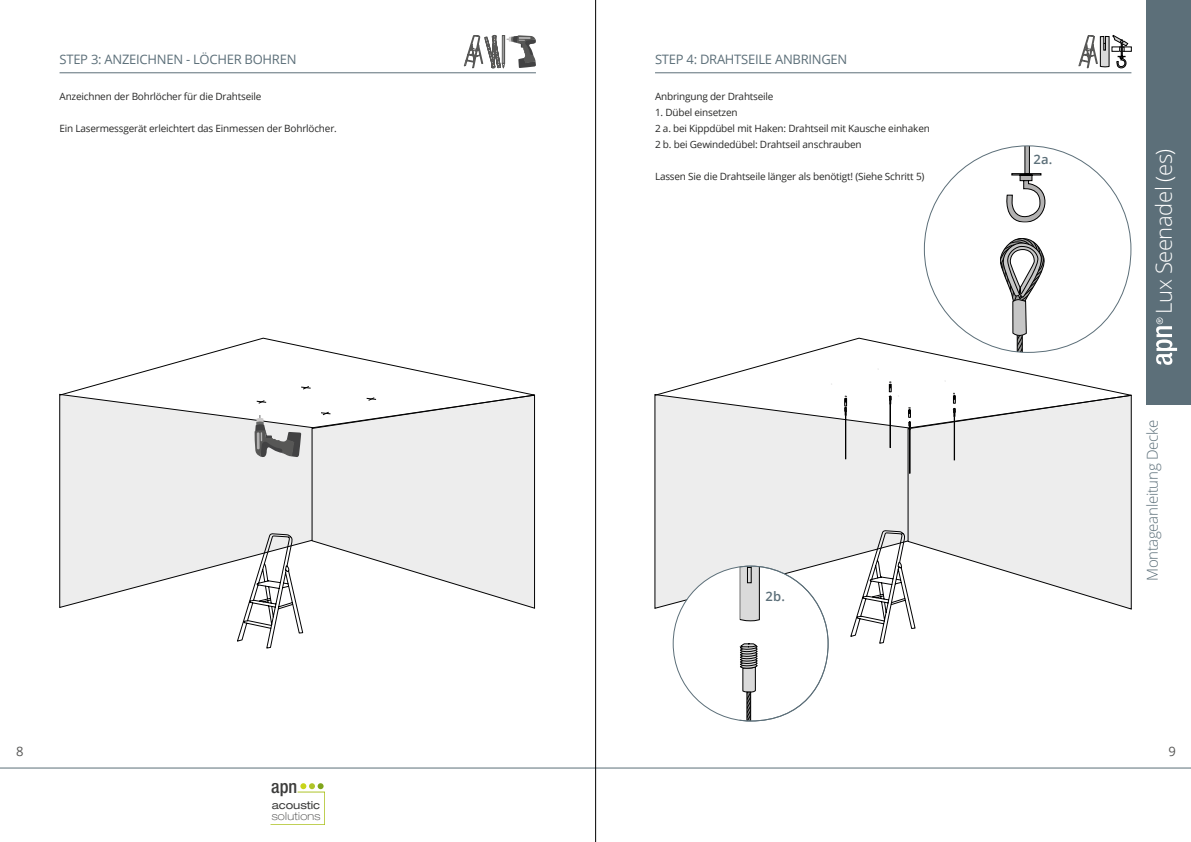
<style>
.page{position:relative;width:1191px;height:842px;background:#fff}
.page>*{position:absolute;margin:0;border:0;box-sizing:border-box;transform-origin:0 0}
.t1{font:300 22px "Open Sans";letter-spacing:-.02em;color:#fff}
.t2{font:500 condensed 18.2px "Helvetica Neue LT";color:#3c3c3b}
.t3{font:300 15px "Open Sans";letter-spacing:-.02em;color:#5c6f79}
.t4{font:13px "Open Sans";letter-spacing:-.02em;color:#5c6f79}
.t5{font:600 13px "Open Sans";color:#5c6f79}
.t6{font:13px "Open Sans";color:#575756}
.t7{font:100 expanded 11px "Helvetica Neue LT";letter-spacing:.03em;color:#3c3c3b}
.t8{font:expanded 11px "Helvetica Neue LT";letter-spacing:-.005em;color:#3c3c3b}
.t9{font:10px/16px "Open Sans";letter-spacing:-.02em;color:#282827}
</style>
<div class="page">
<hr style="left:0;top:768px;width:1191px;height:1px;background:#5c6f79">
<svg style="left:270px;top:783px;width:55px;height:42px"></svg>
<div style="left:1146px;top:0;width:45px;height:405px;background:#5c6f79"></div>
<hr style="left:60px;top:72px;width:476px;height:1px;background:#5c6f79">
<svg style="left:59px;top:428px;width:253px;height:180px;background:#ececec"></svg>
<svg style="left:312px;top:428px;width:223px;height:181px"></svg>
<svg style="left:236px;top:533px;width:67px;height:116px"></svg>
<svg style="left:59px;top:338px;width:477px;height:90px"></svg>
<svg style="left:254px;top:415px;width:47px;height:42px"></svg>
<svg style="left:1000px;top:238px;width:44px;height:100px"></svg>
<svg style="left:1002px;top:147px;width:51px;height:76px"></svg>
<div style="left:654px;top:429px;width:253px;height:180px;background:#ededed"></div>
<svg style="left:907px;top:429px;width:224px;height:180px"></svg>
<svg style="left:850px;top:530px;width:65px;height:114px"></svg>
<svg style="left:654px;top:338px;width:478px;height:91px"></svg>
<div style="left:673px;top:566px;width:155px;height:155px;background:#fff;border-radius:50%"></div>
<svg style="left:739px;top:566px;width:89px;height:155px"></svg>
<svg style="left:844px;top:396px;width:2px;height:63px"></svg>
<svg style="left:889px;top:382px;width:2px;height:65px"></svg>
<svg style="left:953px;top:393px;width:2px;height:67px"></svg>
<svg style="left:908px;top:407px;width:2px;height:66px"></svg>
<hr style="left:595px;top:0;width:1px;height:842px;background:#000">
<svg style="left:1156px;top:317px;width:21px;height:48px"></svg>
<svg style="left:1078px;top:35px;width:50px;height:33px"></svg>
<hr style="left:655px;top:72px;width:476px;height:1px;background:#5c6f79">
<svg style="left:464px;top:35px;width:72px;height:33px"></svg>
<h3 class="t4" style="left:60px;top:50px;width:238px">STEP 3: ANZEICHNEN - LÖCHER BOHREN</h3>
<p class="t9" style="left:60px;top:88px;width:203px">Anzeichnen der Bohrlöcher für die Drahtseile</p>
<p class="t9" style="left:60px;top:120px;width:279px">Ein Lasermessgerät erleichtert das Einmessen der Bohrlöcher.</p>
<h3 class="t4" style="left:655px;top:50px;width:194px">STEP 4: DRAHTSEILE ANBRINGEN</h3>
<p class="t9" style="left:655px;top:88px;width:120px">Anbringung der Drahtseile</p>
<p class="t9" style="left:655px;top:104px;width:276px">1. Dübel einsetzen<br>2 a. bei Kippdübel mit Haken: Drahtseil mit Kausche einhaken<br>2 b. bei Gewindedübel: Drahtseil anschrauben</p>
<p class="t9" style="left:655px;top:168px;width:271px">Lassen Sie die Drahtseile länger als benötigt! (Siehe Schritt 5)</p>
<h3 class="t5" style="left:765px;top:587px;width:21px">2b.</h3>
<h3 class="t5" style="left:1033px;top:150px;width:20px">2a.</h3>
<h1 class="t1" style="left:1148px;top:314px;width:166px;rotate:-90deg">Lux Seenadel (es)</h1>
<h3 class="t3" style="left:1142px;top:581px;width:163px;rotate:-90deg">Montageanleitung Decke</h3>
<h3 class="t6" style="left:16px;top:742px;width:9px">8</h3>
<h3 class="t6" style="left:1168px;top:742px;width:9px">9</h3>
<h2 class="t2" style="left:271px;top:775px;width:27px">apn</h2>
<p class="t8" style="left:272px;top:798px;width:50px">acoustic</p>
<p class="t7" style="left:272px;top:810px;width:50px">solutions</p>
</div>
